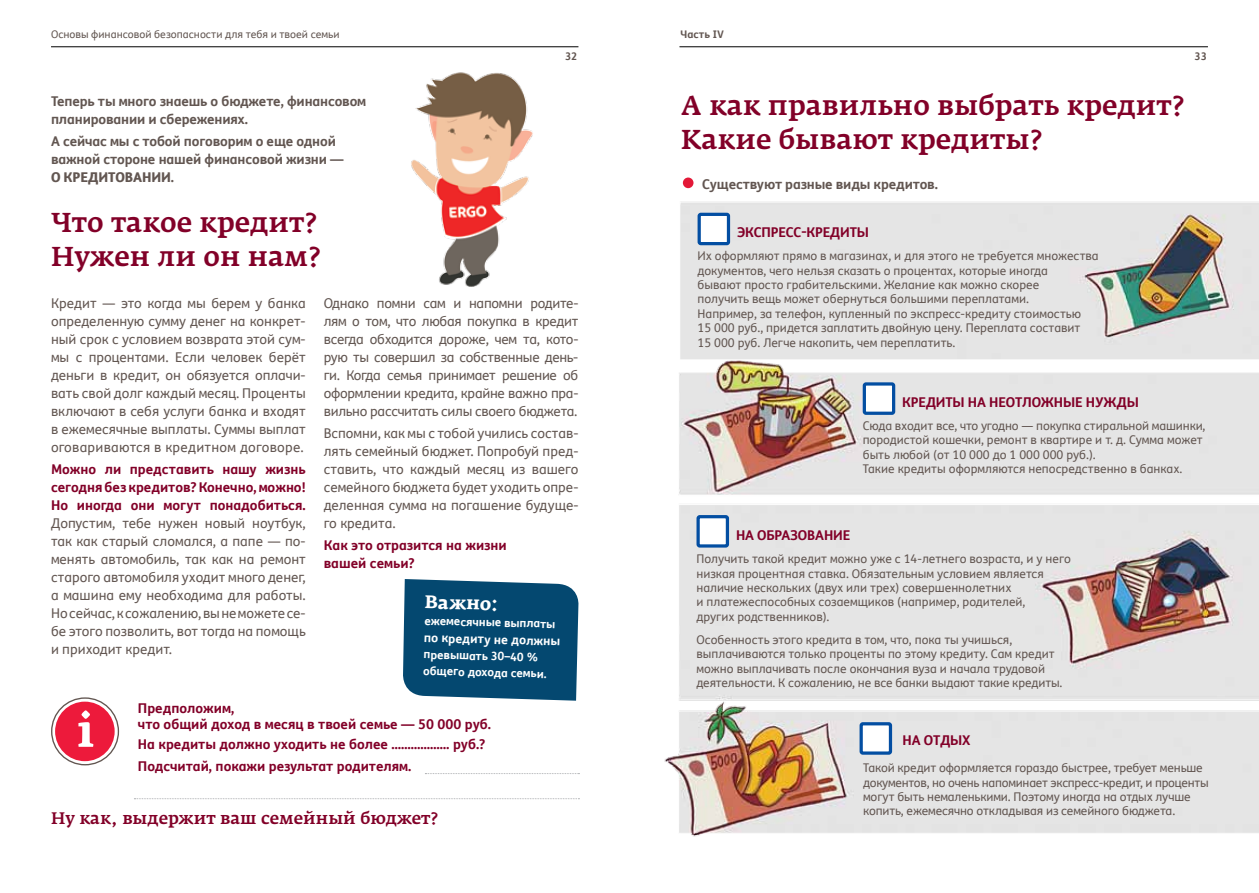
<style>
.page{position:relative;width:1259px;height:893px;background:#fff}
.page>*{position:absolute;margin:0;border:0;box-sizing:border-box;transform-origin:0 0}
.t1{font:500 27px/34.5px "Fedra Serif A Pro";color:#820028}
.t2{font:700 18px "Fedra Serif A Pro";color:#fff}
.t3{font:500 16.5px "Fedra Serif A Pro";color:#820028}
.t4{font:13.5px/18px "FS Me Pro";letter-spacing:-.02em;color:#625651;text-align:justify}
.t5{font:700 13.5px/18px "FS Me Pro";color:#820028}
.t6{font:700 13.5px/18px "FS Me Pro";letter-spacing:-.01em;color:#625651}
.t7{font:800 13.5px "FS Me Pro";letter-spacing:-.01em;color:#625651}
.t8{font:700 12.3px "FS Me Pro";color:#fff}
.t9{font:12px/14.4px "FS Me Pro";color:#625651}
.t10{font:700 11.55px/16.2px "FS Me Pro";color:#fff}
.t11{font:10.5px "FS Me Pro";color:#625651}
.t12{font:700 10.5px "FS Me Pro";color:#625651}
</style>
<div class="page">
<hr style="left:51px;top:47px;width:527px;height:1px;background:#000">
<hr style="left:679px;top:47px;width:529px;height:1px;background:#000">
<img style="left:680px;top:201px;width:579px;height:157px">
<img style="left:664px;top:360px;width:595px;height:477px">
<svg style="left:425px;top:773px;width:154px;height:1px"></svg>
<svg style="left:52px;top:698px;width:66px;height:67px"></svg>
<div style="left:51px;top:697px;width:68px;height:68px;border:1px solid #625651;border-radius:50%"></div>
<div style="left:55px;top:702px;width:60px;height:59px;background:#ed1a3b;border-radius:50%"></div>
<svg style="left:78px;top:710px;width:15px;height:37px"></svg>
<svg style="left:134px;top:798px;width:445px;height:1px"></svg>
<div style="left:683px;top:178px;width:10px;height:10px;background:#e31837;border-radius:50%"></div>
<div style="left:861px;top:724px;width:29px;height:29px;background:#fff;border-radius:2px"></div>
<div style="left:859px;top:722px;width:33px;height:33px;border:3px solid #034ea2;border-radius:2px"></div>
<div style="left:698px;top:517px;width:29px;height:29px;background:#fff;border-radius:2px"></div>
<div style="left:696px;top:515px;width:33px;height:33px;border:3px solid #034ea2;border-radius:2px"></div>
<div style="left:864px;top:384px;width:29px;height:29px;background:#fff;border-radius:2px"></div>
<div style="left:862px;top:382px;width:33px;height:33px;border:3px solid #034ea2;border-radius:2px"></div>
<div style="left:699px;top:214px;width:29px;height:30px;background:#fff;border-radius:2px"></div>
<div style="left:697px;top:213px;width:33px;height:32px;border:3px solid #034ea2;border-radius:2px"></div>
<svg style="left:403px;top:579px;width:176px;height:122px;background:#145479"></svg>
<img style="left:411px;top:72px;width:122px;height:215px">
<p class="t11" style="left:51px;top:27px;width:290px">Основы финансовой безопасности для тебя и твоей семьи</p>
<p class="t12" style="left:680px;top:26px;width:45px">Часть IV</p>
<p class="t12" style="left:565px;top:48px;width:14px">32</p>
<p class="t12" style="left:1194px;top:48px;width:14px">33</p>
<h1 class="t1" style="left:681px;top:88px;width:504px">А как правильно выбрать кредит?<br>Какие бывают кредиты?</h1>
<p class="t6" style="left:51px;top:91px;width:317px">Теперь ты много знаешь о бюджете, финансовом планировании и сбережениях.</p>
<p class="t6" style="left:51px;top:132px;width:294px">А сейчас мы с тобой поговорим о еще одной важной стороне нашей финансовой жизни —</p>
<p class="t7" style="left:51px;top:167px;width:101px">о кредитовании</p>
<p class="t6" style="left:171px;top:168px;width:5px">.</p>
<p class="t6" style="left:702px;top:174px;width:237px">Существуют разные виды кредитов.</p>
<h1 class="t1" style="left:51px;top:205px;width:271px">Что такое кредит?<br>Нужен ли он нам?</h1>
<p class="t5" style="left:737px;top:223px;width:18px">Экспр</p>
<p class="t5" style="left:778px;top:223px;width:62px">есс-кредит</p>
<p class="t5" style="left:857px;top:223px;width:14px">ы</p>
<p class="t9" style="left:697px;top:249px;width:403px">Их оформляют прямо в магазинах, и для этого не требуется множества документов, чего нельзя сказать о процентах, которые иногда<br>бывают просто грабительскими. Желание как можно скорее<br>получить вещь может обернуться большими переплатами.<br>Например, за телефон, купленный по экспресс-кредиту стоимостью<br>15 000 руб., придется заплатить двойную цену. Переплата составит<br>15 000 руб. Легче накопить, чем переплатить.</p>
<p class="t4" style="left:51px;top:294px;width:256px">Кредит — это когда мы берем у банка определенную сумму денег на конкрет&shy;ный срок с условием возврата этой сум&shy;мы с процентами. Если человек берёт деньги в кредит, он обязуется оплачи&shy;вать свой долг каждый месяц. Проценты включают в себя услуги банка и входят в ежемесячные выплаты. Суммы выплат оговариваются в кредитном договоре.</p>
<p class="t5" style="left:51px;top:460px;width:256px;text-align:justify">Можно ли представить нашу жизнь сегодня без кредитов? Конечно, можно!<br>Но иногда они могут понадобиться.</p>
<p class="t4" style="left:51px;top:514px;width:256px">Допустим, тебе нужен новый ноутбук, так как старый сломался, а папе — по&shy;менять автомобиль, так как на ремонт старого автомобиля уходит много денег, а машина ему необходима для работы.<br>Но сейчас, к сожалению, вы не можете се&shy;бе этого позволить, вот тогда на помощь и приходит кредит.</p>
<p class="t4" style="left:324px;top:294px;width:256px;text-align:left">Однако помни сам и напомни родите&shy;лям о том, что любая покупка в кредит всегда обходится дороже, чем та, кото&shy;рую ты совершил за собственные день&shy;ги. Когда семья принимает решение об оформлении кредита, крайне важно пра-- вильно рассчитать силы своего бюджета.</p>
<p class="t4" style="left:324px;top:424px;width:256px">Вспомни, как мы с тобой учились состав&shy;лять семейный бюджет. Попробуй пред&shy;ставить, что каждый месяц из вашего семейного бюджета будет уходить опре&shy;деленная сумма на погашение будуще&shy;го кредита.</p>
<p class="t5" style="left:324px;top:536px;width:185px">Как это отразится на жизни вашей семьи?</p>
<p class="t5" style="left:902px;top:392px;width:34px">Кредит</p>
<p class="t5" style="left:952px;top:392px;width:91px">ы на неотложн</p>
<p class="t5" style="left:1063px;top:392px;width:34px">ые нужд</p>
<p class="t5" style="left:1127px;top:392px;width:14px">ы</p>
<p class="t9" style="left:862px;top:418px;width:344px">Сюда входит все, что угодно — покупка стиральной машинки, породистой кошечки, ремонт в квартире и т. д. Сумма может быть любой (от 10 000 до 1 000 000 руб.).<br>Такие кредиты оформляются непосредственно в банках.</p>
<p class="t5" style="left:736px;top:526px;width:48px">На образовани</p>
<p class="t5" style="left:843px;top:526px;width:9px">е</p>
<p class="t9" style="left:696px;top:552px;width:376px">Получить такой кредит можно уже с 14-летнего возраста, и у него низкая процентная ставка. Обязательным условием является наличие нескольких (двух или трех) совершеннолетних<br>и платежеспособных созаемщиков (например, родителей,<br>других родственников).</p>
<p class="t9" style="left:696px;top:632px;width:367px">Особенность этого кредита в том, что, пока ты учишься, выплачиваются только проценты по этому кредиту. Сам кредит можно выплачивать после окончания вуза и начала трудовой деятельности. К сожалению, не все банки выдают такие кредиты.</p>
<h2 class="t2" style="left:425px;top:591px;width:75px;rotate:1deg">Важно:</h2>
<p class="t10" style="left:425px;top:611px;width:134px;rotate:2deg">ежемесячные выплаты</p>
<p class="t8" style="left:424px;top:628px;width:139px;rotate:2deg">по кредиту не должны</p>
<p class="t10" style="left:424px;top:645px;width:125px;rotate:2deg">превышать 30–40 % общего дохода семьи.</p>
<p class="t5" style="left:138px;top:699px;width:355px;line-height:16.2px">Предположим,<br>что общий доход в месяц в твоей семье — 50 000 руб.</p>
<p class="t5" style="left:138px;top:733px;width:349px;line-height:21.8px">На кредиты должно уходить не более ……………… руб.?<br>Подсчитай, покажи результат родителям.</p>
<h3 class="t3" style="left:51px;top:808px;width:389px">Ну как, выдержит ваш семейный бюджет?</h3>
<p class="t5" style="left:902px;top:731px;width:31px">На отд</p>
<p class="t5" style="left:950px;top:731px;width:22px">ых</p>
<p class="t9" style="left:863px;top:761px;width:347px">Такой кредит оформляется гораздо быстрее, требует меньше документов, но очень напоминает экспресс-кредит, и проценты могут быть немаленькими. Поэтому иногда на отдых лучше копить, ежемесячно откладывая из семейного бюджета.</p>
</div>
